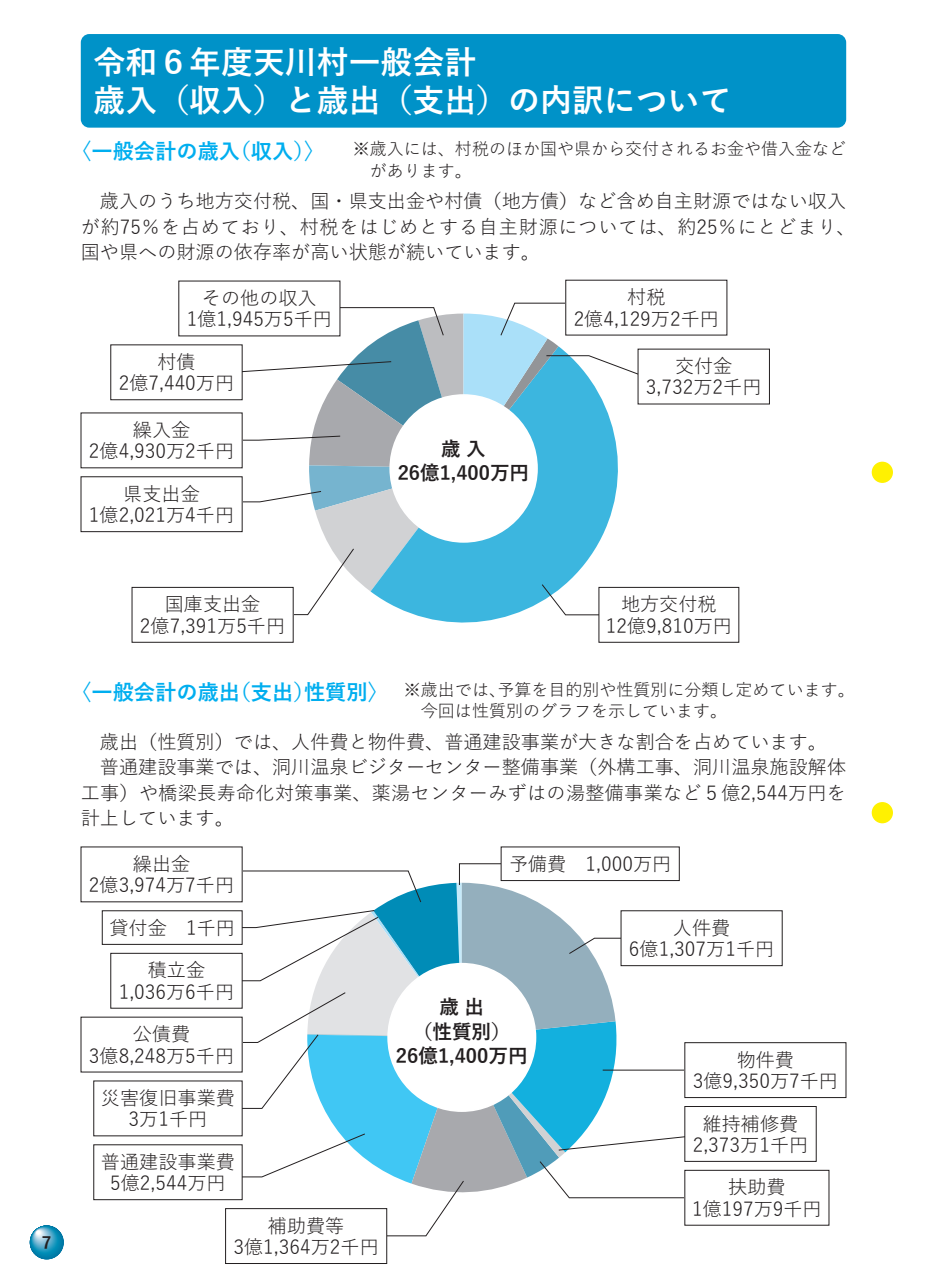
<style>
.page{position:relative;width:927px;height:1285px;background:#fff}
.page>*{position:absolute;margin:0;border:0;box-sizing:border-box;transform-origin:0 0}
._50-基本見出し{font:700 31.95px "Yu Gothic";color:#fff}
._02本文_游ゴシック{font:700 21.3px "Yu Gothic";color:#00aeef}
.t1{font:700 19.65px/24.6px "Yu Gothic";color:#231f20;text-align:center}
.t2{font:700 19.5px/24.5px "Yu Gothic";color:#231f20;text-align:center}
._02本文_游ゴシック-2{font:19.2px/25.5px "Yu Gothic";color:#231f20}
._02本文_游ゴシック-3{font:16.95px/21.3px "Yu Gothic";color:#231f20}
.t3{font:700 16.95px "Yu Gothic";color:#231f20}
</style>
<div class="page">
<svg style="left:30px;top:1225px;width:34px;height:34px"></svg>
<svg style="left:30px;top:1225px;width:34px;height:33px"></svg>
<div style="left:30px;top:1225px;width:33px;height:33px;background:#0079a6;border-radius:50%"></div>
<div style="left:30px;top:1225px;width:33px;height:32px;background:#007aa7;border-radius:50%"></div>
<div style="left:30px;top:1225px;width:32px;height:32px;background:#007da9;border-radius:50%"></div>
<div style="left:31px;top:1225px;width:30px;height:31px;background:#0081ac;border-radius:50%"></div>
<div style="left:31px;top:1225px;width:30px;height:30px;background:#0083ae;border-radius:50%"></div>
<div style="left:31px;top:1225px;width:29px;height:30px;background:#0086b1;border-radius:50%"></div>
<div style="left:31px;top:1226px;width:28px;height:27px;background:#008cb6;border-radius:50%"></div>
<div style="left:32px;top:1226px;width:26px;height:26px;background:#0591b9;border-radius:50%"></div>
<svg style="left:32px;top:1226px;width:25px;height:26px"></svg>
<svg style="left:32px;top:1226px;width:24px;height:25px"></svg>
<svg style="left:32px;top:1226px;width:23px;height:24px"></svg>
<div style="left:32px;top:1227px;width:23px;height:23px;background:#319fc3;border-radius:50%"></div>
<div style="left:33px;top:1227px;width:21px;height:22px;background:#40a4c6;border-radius:50%"></div>
<div style="left:33px;top:1227px;width:20px;height:21px;background:#58abcb;border-radius:50%"></div>
<svg style="left:33px;top:1227px;width:19px;height:19px"></svg>
<svg style="left:33px;top:1227px;width:18px;height:18px"></svg>
<div style="left:34px;top:1228px;width:17px;height:17px;background:#6db5d3;border-radius:50%"></div>
<svg style="left:34px;top:1228px;width:16px;height:16px"></svg>
<svg style="left:34px;top:1228px;width:15px;height:15px"></svg>
<svg style="left:34px;top:1228px;width:14px;height:14px"></svg>
<div style="left:35px;top:1228px;width:12px;height:13px;background:#a9d0e3;border-radius:50%"></div>
<div style="left:35px;top:1228px;width:12px;height:12px;background:#8ec2db;border-radius:50%"></div>
<div style="left:35px;top:1229px;width:12px;height:11px;background:#a0cde2;border-radius:50%"></div>
<div style="left:35px;top:1229px;width:11px;height:11px;background:#b3d5e6;border-radius:50%"></div>
<div style="left:35px;top:1229px;width:10px;height:9px;background:#bcdbea;border-radius:50%"></div>
<div style="left:35px;top:1229px;width:9px;height:9px;background:#c9e0ed;border-radius:50%"></div>
<div style="left:36px;top:1229px;width:8px;height:9px;background:#d0e4ef;border-radius:50%"></div>
<div style="left:36px;top:1229px;width:8px;height:8px;background:#cae2ef;border-radius:50%"></div>
<svg style="left:36px;top:1230px;width:6px;height:6px"></svg>
<svg style="left:416px;top:615px;width:183px;height:7px"></svg>
<svg style="left:228px;top:863px;width:468px;height:372px"></svg>
<svg style="left:198px;top:303px;width:447px;height:312px"></svg>
<div style="left:566px;top:280px;width:161px;height:55px;background:#fff"></div>
<div style="left:638px;top:349px;width:131px;height:55px;background:#fff"></div>
<div style="left:599px;top:587px;width:140px;height:55px;background:#fff"></div>
<div style="left:599px;top:587px;width:140px;height:55px;border:1px solid #231f20"></div>
<div style="left:132px;top:587px;width:161px;height:55px;background:#fff"></div>
<div style="left:132px;top:587px;width:161px;height:55px;border:1px solid #231f20"></div>
<div style="left:81px;top:476px;width:161px;height:55px;background:#fff"></div>
<div style="left:81px;top:476px;width:161px;height:55px;border:1px solid #231f20"></div>
<div style="left:81px;top:413px;width:161px;height:55px;background:#fff"></div>
<div style="left:111px;top:345px;width:131px;height:54px;background:#fff"></div>
<div style="left:111px;top:344px;width:131px;height:56px;border:1px solid #231f20"></div>
<div style="left:179px;top:281px;width:161px;height:55px;background:#fff"></div>
<div style="left:621px;top:910px;width:161px;height:55px;background:#fff"></div>
<div style="left:501px;top:846px;width:178px;height:34px;background:#fff"></div>
<div style="left:685px;top:1042px;width:161px;height:55px;background:#fff"></div>
<div style="left:685px;top:1042px;width:161px;height:55px;border:1px solid #231f20"></div>
<div style="left:81px;top:846px;width:161px;height:55px;background:#fff"></div>
<div style="left:685px;top:1106px;width:131px;height:55px;background:#fff"></div>
<div style="left:685px;top:1106px;width:131px;height:55px;border:1px solid #231f20"></div>
<div style="left:102px;top:910px;width:140px;height:34px;background:#fff"></div>
<div style="left:685px;top:1170px;width:144px;height:54px;background:#fff"></div>
<div style="left:685px;top:1169px;width:144px;height:56px;border:1px solid #231f20"></div>
<div style="left:111px;top:953px;width:131px;height:55px;background:#fff"></div>
<div style="left:111px;top:952px;width:131px;height:56px;border:1px solid #231f20"></div>
<div style="left:226px;top:1208px;width:161px;height:55px;background:#fff"></div>
<div style="left:225px;top:1208px;width:162px;height:55px;border:1px solid #231f20"></div>
<div style="left:81px;top:1016px;width:161px;height:55px;background:#fff"></div>
<div style="left:94px;top:1144px;width:148px;height:55px;background:#fff"></div>
<div style="left:94px;top:1080px;width:148px;height:55px;background:#fff"></div>
<div style="left:81px;top:34px;width:765px;height:94px;background:#0092c8;border-radius:9px"></div>
<div style="left:872px;top:461px;width:21px;height:22px;background:#fff101;border-radius:50%"></div>
<div style="left:872px;top:801px;width:21px;height:22px;background:#fff101;border-radius:50%"></div>
<p class="t3" style="left:42px;top:1232px;width:11px">7</p>
<p class="_50-基本見出し" style="left:94px;top:44px;width:384px">令和６年度天川村一般会計</p>
<p class="_50-基本見出し" style="left:94px;top:82px;width:639px">歳入（収入）と歳出（支出）の内訳について</p>
<p class="_02本文_游ゴシック" style="left:70px;top:139px;width:172px">〈一般会計の歳入</p>
<p class="_02本文_游ゴシック" style="left:230px;top:139px;width:97px">（収入〈(</p>
<p class="_02本文_游ゴシック-3" style="left:370px;top:136px;width:478px;text-indent:-17px">※歳入には、村税のほか国や県から交付されるお金や借入金などがあります。</p>
<p class="_02本文_游ゴシック-2" style="left:81px;top:186px;width:776px">　歳入のうち地方交付税、国・県支出金や村債（地方債）など含め自主財源ではない収入が約75％を占めており、村税をはじめとする自主財源については、約25％にとどまり、国や県への財源の依存率が高い状態が続いています。</p>
<p class="_02本文_游ゴシック-2" style="left:202px;top:283px;width:116px">その他の収入</p>
<p class="_02本文_游ゴシック-2" style="left:187px;top:304px;width:147px">億1 1,945万5千円</p>
<p class="_02本文_游ゴシック-2" style="left:157px;top:346px;width:40px">村債</p>
<p class="_02本文_游ゴシック-2" style="left:119px;top:368px;width:117px">億2 7,440万円</p>
<p class="_02本文_游ゴシック-2" style="left:133px;top:414px;width:59px">繰入金</p>
<p class="_02本文_游ゴシック-2" style="left:89px;top:436px;width:147px">億2 4,930万2千円</p>
<p class="_02本文_游ゴシック-2" style="left:123px;top:478px;width:78px">県支出金</p>
<p class="_02本文_游ゴシック-2" style="left:89px;top:500px;width:147px">億1 2,021万4千円</p>
<p class="t2" style="left:398px;top:437px;width:133px">歳入<br>26億1,400万円</p>
<p class="_02本文_游ゴシック-2" style="left:627px;top:282px;width:40px">村税</p>
<p class="_02本文_游ゴシック-2" style="left:574px;top:303px;width:147px">億2 4,129万2千円</p>
<p class="_02本文_游ゴシック-2" style="left:675px;top:351px;width:59px">交付金</p>
<p class="_02本文_游ゴシック-2" style="left:646px;top:372px;width:117px">3,732万2千円</p>
<p class="_02本文_游ゴシック-2" style="left:165px;top:589px;width:97px">国庫支出金</p>
<p class="_02本文_游ゴシック-2" style="left:140px;top:610px;width:147px">億2 7,391万5千円</p>
<p class="_02本文_游ゴシック-2" style="left:621px;top:589px;width:97px">地方交付税</p>
<p class="_02本文_游ゴシック-2" style="left:606px;top:610px;width:128px">12億9,810万円</p>
<p class="_02本文_游ゴシック" style="left:70px;top:679px;width:172px">〈一般会計の歳出</p>
<p class="_02本文_游ゴシック" style="left:230px;top:679px;width:87px">（支出）</p>
<p class="_02本文_游ゴシック" style="left:304px;top:679px;width:87px">性質別〈</p>
<p class="_02本文_游ゴシック-3" style="left:404px;top:676px;width:104px">※歳出では、</p>
<p class="_02本文_游ゴシック-3" style="left:404px;top:698px;width:325px">　今回は性質別のグラフを示しています。</p>
<p class="_02本文_游ゴシック-3" style="left:497px;top:676px;width:359px">予算を目的別や性質別に分類し定めています。</p>
<p class="_02本文_游ゴシック-2" style="left:81px;top:726px;width:748px">　歳出（性質別）では、人件費と物件費、普通建設事業が大きな割合を占めています。</p>
<p class="_02本文_游ゴシック-2" style="left:81px;top:751px;width:767px;text-align:justify">　普通建設事業では、洞川温泉ビジターセンター整備事業（外構工事、洞川温泉施設解体工事）や橋梁長寿命化対策事業、薬湯センターみずはの湯整備事業など５億2,544万円を計上しています。</p>
<p class="_02本文_游ゴシック-2" style="left:133px;top:848px;width:59px">繰出金</p>
<p class="_02本文_游ゴシック-2" style="left:89px;top:869px;width:147px">億2 3,974万7千円</p>
<p class="_02本文_游ゴシック-2" style="left:109px;top:912px;width:127px">貸付金　1千円</p>
<p class="_02本文_游ゴシック-2" style="left:148px;top:954px;width:59px">積立金</p>
<p class="_02本文_游ゴシック-2" style="left:119px;top:976px;width:117px">1,036万6千円</p>
<p class="_02本文_游ゴシック-2" style="left:133px;top:1018px;width:59px">公債費</p>
<p class="_02本文_游ゴシック-2" style="left:89px;top:1040px;width:147px">億3 8,248万5千円</p>
<p class="_02本文_游ゴシック-2" style="left:101px;top:1082px;width:135px">災害復旧事業費</p>
<p class="_02本文_游ゴシック-2" style="left:129px;top:1103px;width:80px">万3 1千円</p>
<p class="_02本文_游ゴシック-2" style="left:101px;top:1146px;width:135px">普通建設事業費</p>
<p class="_02本文_游ゴシック-2" style="left:110px;top:1167px;width:117px">億5 2,544万円</p>
<p class="_02本文_游ゴシック-2" style="left:268px;top:1210px;width:78px">補助費等</p>
<p class="_02本文_游ゴシック-2" style="left:233px;top:1231px;width:147px">億3 1,364万2千円</p>
<p class="_02本文_游ゴシック-2" style="left:509px;top:848px;width:164px">予備費　1,000万円</p>
<p class="t1" style="left:396px;top:994px;width:133px">歳出<br>（性質別(<br>26億1,400万円</p>
<p class="_02本文_游ゴシック-2" style="left:673px;top:912px;width:59px">人件費</p>
<p class="_02本文_游ゴシック-2" style="left:629px;top:933px;width:147px">億6 1,307万1千円</p>
<p class="_02本文_游ゴシック-2" style="left:737px;top:1044px;width:59px">物件費</p>
<p class="_02本文_游ゴシック-2" style="left:693px;top:1065px;width:147px">億3 9,350万7千円</p>
<p class="_02本文_游ゴシック-2" style="left:703px;top:1108px;width:97px">維持補修費</p>
<p class="_02本文_游ゴシック-2" style="left:693px;top:1129px;width:117px">2,373万1千円</p>
<p class="_02本文_游ゴシック-2" style="left:728px;top:1171px;width:59px">扶助費</p>
<p class="_02本文_游ゴシック-2" style="left:692px;top:1193px;width:131px">億1 197万9千円</p>
</div>
